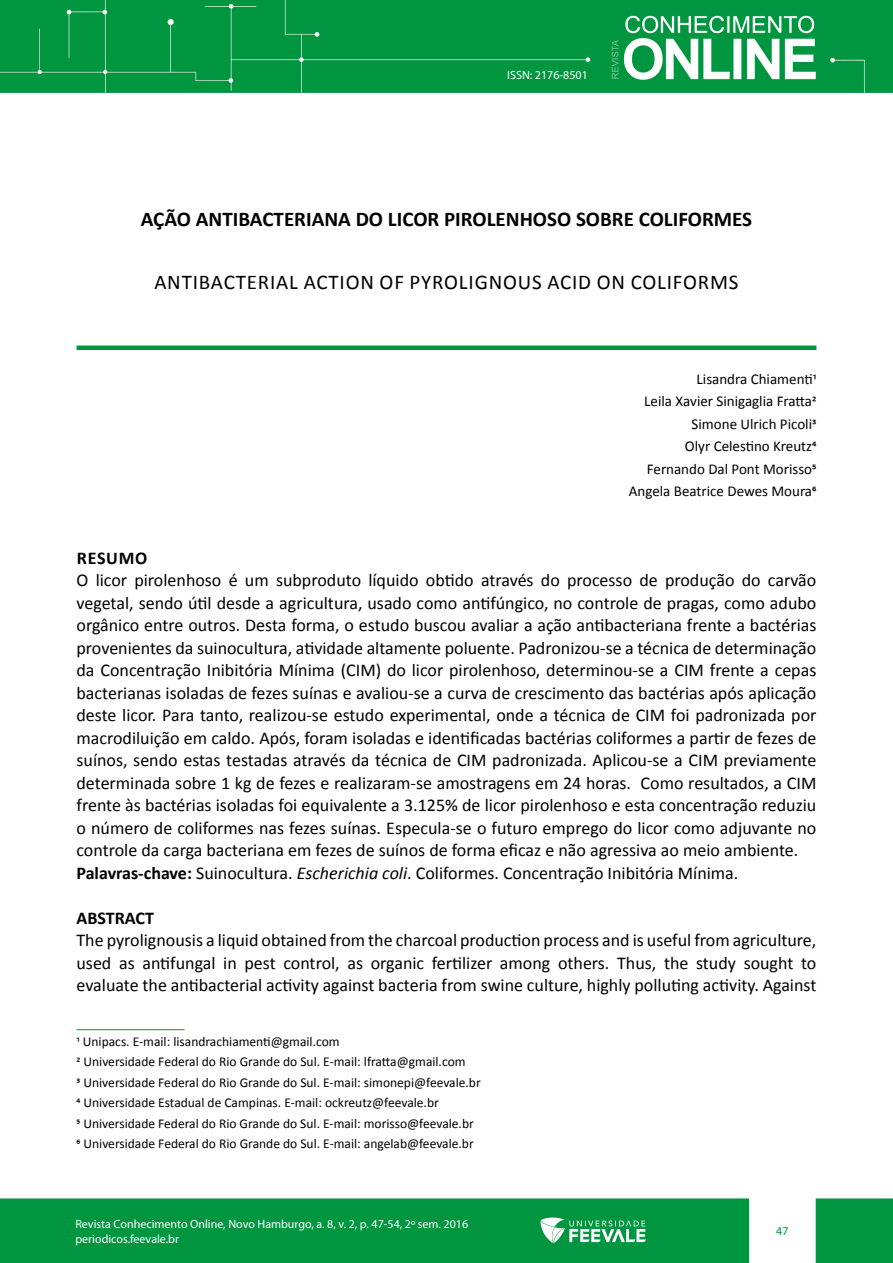
<style>
.page{position:relative;width:893px;height:1263px;background:#fff}
.page>*{position:absolute;margin:0;border:0;box-sizing:border-box;transform-origin:0 0}
.t1{font:700 21px "Calibri";color:#000}
.t2{font:21px "Calibri";letter-spacing:.04em;color:#000}
.t3{font:18px/22.5px "Calibri";color:#000}
.t4{font:700 18px "Calibri";letter-spacing:.005em;color:#000}
.t5{font:15px/22.5px "Calibri";color:#000;text-align:right}
.t6{font:13.5px/20.4px "Calibri";color:#000}
.t7{font:12px/15px "Myriad Pro";color:#fff}
.t8{font:12px "Myriad Pro";color:#009640}
.s1{font-weight:700}
.s2{font-style:italic}
</style>
<div class="page">
<img style="left:0;top:0;width:893px;height:93px">
<div style="left:816px;top:1198px;width:77px;height:65px;background:#009640"></div>
<div style="left:0;top:1198px;width:749px;height:65px;background:#009640;border:2px solid #009640"></div>
<svg style="left:540px;top:1217px;width:106px;height:26px"></svg>
<div style="left:77px;top:345px;width:739px;height:5px;background:#009640"></div>
<hr style="left:77px;top:1029px;width:108px;height:1px;background:#009640">
<p class="t7" style="left:507px;top:67px;width:82px">ISSN: 2176-8501</p>
<p class="t1" style="left:141px;top:205px;width:613px">AÇÃO ANTIBACTERIANA DO LICOR PIROLENHOSO SOBRE COLIFORMES</p>
<p class="t2" style="left:154px;top:269px;width:586px">ANTIBACTERIAL ACTION OF PYROLIGNOUS ACID ON COLIFORMS</p>
<p class="t5" style="left:629px;top:368px;width:189px">Lisandra Chiamenti1<br>Leila Xavier Sinigaglia Fratta2<br>Simone Ulrich Picoli3<br>Olyr Celestino Kreutz4<br>Fernando Dal Pont Morisso5<br>Angela Beatrice Dewes Moura6</p>
<p class="t4" style="left:77px;top:546px;width:72px">RESUMO</p>
<p class="t3" style="left:77px;top:569px;width:741px">O licor pirolenhoso é um subproduto líquido obtido através do processo de produção do carvão vegetal, sendo útil desde a agricultura, usado como antifúngico, no controle de pragas, como adubo orgânico entre outros. Desta forma, o estudo buscou avaliar a ação antibacteriana frente a bactérias provenientes da suinocultura, atividade altamente poluente. Padronizou-se a técnica de determinação da Concentração Inibitória Mínima (CIM) do licor pirolenhoso, determinou-se a CIM frente a cepas bacterianas isoladas de fezes suínas e avaliou-se a curva de crescimento das bactérias após aplicação deste licor. Para tanto, realizou-se estudo experimental, onde a técnica de CIM foi padronizada por macrodiluição em caldo. Após, foram isoladas e identificadas bactérias coliformes a partir de fezes de suínos, sendo estas testadas através da técnica de CIM padronizada. Aplicou-se a CIM previamente determinada sobre 1 kg de fezes e realizaram-se amostragens em 24 horas. Como resultados, a CIM frente às bactérias isoladas foi equivalente a 3.125% de licor pirolenhoso e esta concentração reduziu o número de coliformes nas fezes suínas. Especula-se o futuro emprego do licor como adjuvante no controle da carga bacteriana em fezes de suínos de forma eficaz e não agressiva ao meio ambiente.<br><span class="s1">Palavras-chave:</span> Suinocultura. <span class="s2">Escherichia coli</span>. Coliformes. Concentração Inibitória Mínima.</p>
<p class="t4" style="left:77px;top:906px;width:79px">ABSTRACT</p>
<p class="t3" style="left:77px;top:929px;width:741px;text-align:justify">The pyrolignousis a liquid obtained from the charcoal production process and is useful from agriculture, used as antifungal in pest control, as organic fertilizer among others. Thus, the study sought to evaluate the antibacterial activity against bacteria from swine culture, highly polluting activity. Against</p>
<p class="t6" style="left:77px;top:1031px;width:406px">1 Unipacs. E-mail: lisandrachiamenti@gmail.com<br>2 Universidade Federal do Rio Grande do Sul. E-mail: lfratta@gmail.com<br>3 Universidade Federal do Rio Grande do Sul. E-mail: simonepi@feevale.br 4 Universidade Estadual de Campinas. E-mail: ockreutz@feevale.br<br>5 Universidade Federal do Rio Grande do Sul. E-mail: morisso@feevale.br 6 Universidade Federal do Rio Grande do Sul. E-mail: angelab@feevale.br</p>
<p class="t7" style="left:75px;top:1216px;width:394px">Revista Conhecimento Online, Novo Hamburgo, a. 8, v. 2, p. 47-54, 2º sem. 2016 periodicos.feevale.br</p>
<p class="t8" style="left:776px;top:1223px;width:14px">47</p>
</div>
